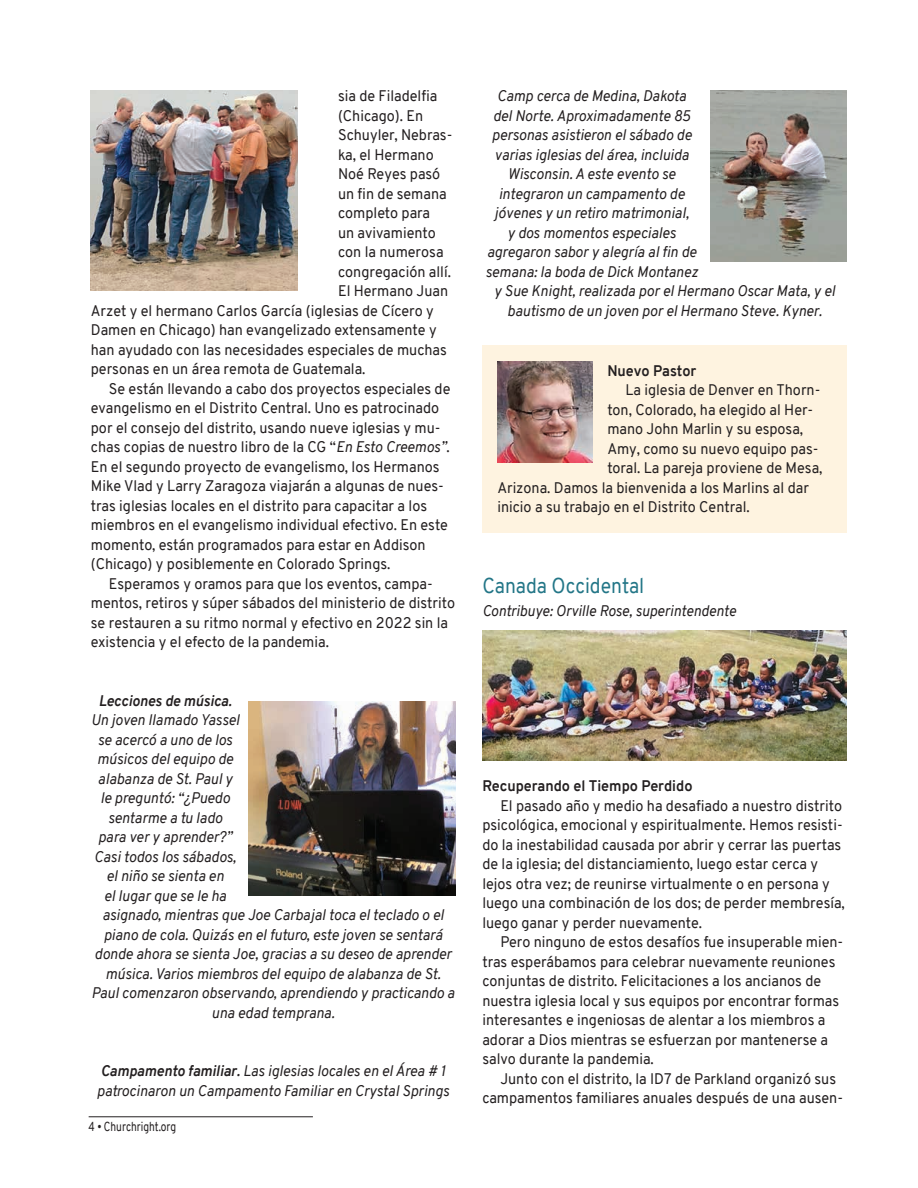
<style>
.page{position:relative;width:918px;height:1188px;background:#fff}
.page>*{position:absolute;margin:0;border:0;box-sizing:border-box;transform-origin:0 0}
.News_Title-CR{font:21px "Overpass";color:#237687;scale:.92 1}
.News-CR{font:15px/19.5px "Overpass";color:#231f20;scale:.96 1}
.Caption-CR{font:italic 15px/19.5px "Overpass";color:#231f20;scale:.96 1}
.Main_text-CR{font:15px/19.5px "Overpass";color:#231f20;scale:.96 1}
.Contributor{font:italic 15px "Overpass";color:#231f20;scale:.95 1}
.Main_text-CR-2{font:700 15px "Overpass";color:#231f20;scale:.96 1}
.Caption-CR-2{font:italic 700 15px "Overpass";color:#231f20;scale:.96 1}
.News-CR-2{font:700 15px "Overpass";letter-spacing:-.005em;color:#231f20;scale:.96 1}
.t1{font:12.75px "Overpass";color:#231f20;scale:.8 1}
.s1{font-style:italic}
.s2{font-weight:700}
</style>
<div class="page">
<hr style="left:89px;top:1116px;width:224px;height:1px;background:#231f20">
<img style="left:91px;top:90px;width:207px;height:200px">
<img style="left:249px;top:701px;width:206px;height:195px">
<img style="left:710px;top:90px;width:137px;height:172px">
<div style="left:482px;top:345px;width:365px;height:187px;background:#fef3e0"></div>
<img style="left:497px;top:362px;width:95px;height:100px">
<img style="left:482px;top:630px;width:365px;height:130px">
<p class="News-CR" style="left:338px;top:86px;width:105px">sia de Filadelfia</p>
<p class="News-CR" style="left:338px;top:106px;width:90px">(Chicago). En</p>
<p class="News-CR" style="left:338px;top:125px;width:121px">Schuyler, Nebras-</p>
<p class="News-CR" style="left:338px;top:145px;width:101px">ka, el Hermano</p>
<p class="News-CR" style="left:338px;top:164px;width:108px">Noé Reyes pasó</p>
<p class="News-CR" style="left:338px;top:184px;width:115px">un fin de semana</p>
<p class="News-CR" style="left:338px;top:203px;width:98px">completo para</p>
<p class="News-CR" style="left:338px;top:223px;width:103px">un avivamiento</p>
<p class="News-CR" style="left:338px;top:242px;width:111px">con la numerosa</p>
<p class="News-CR" style="left:338px;top:262px;width:119px">congregación allí.</p>
<p class="News-CR" style="left:338px;top:281px;width:116px">El Hermano Juan</p>
<p class="News-CR" style="left:91px;top:301px;width:359px">Arzet y el hermano Carlos García (iglesias de Cícero y</p>
<p class="News-CR" style="left:91px;top:320px;width:362px">Damen en Chicago) han evangelizado extensamente y</p>
<p class="News-CR" style="left:91px;top:340px;width:372px">han ayudado con las necesidades especiales de muchas</p>
<p class="News-CR" style="left:91px;top:359px;width:288px">personas en un área remota de Guatemala.</p>
<p class="News-CR" style="left:91px;top:379px;width:376px;text-indent:18px">Se están llevando a cabo dos proyectos especiales de evangelismo en el Distrito Central. Uno es patrocinado por el consejo del distrito, usando nueve iglesias y mu&shy;chas copias de nuestro libro de la CG “<span class="s1">En Esto Creemos”</span>.<br>En el segundo proyecto de evangelismo, los Hermanos Mike Vlad y Larry Zaragoza viajarán a algunas de nues&shy;tras iglesias locales en el distrito para capacitar a los miembros en el evangelismo individual efectivo. En este momento, están programados para estar en Addison (Chicago) y posiblemente en Colorado Springs.</p>
<p class="News-CR" style="left:91px;top:574px;width:381px;text-indent:18px">Esperamos y oramos para que los eventos, campa&shy;mentos, retiros y súper sábados del ministerio de distrito se restauren a su ritmo normal y efectivo en 2022 sin la existencia y el efecto de la pandemia.</p>
<p class="Caption-CR-2" style="left:99px;top:690px;width:140px">Lecciones de música.</p>
<p class="Caption-CR" style="left:91px;top:710px;width:156px">Un joven llamado Yassel</p>
<p class="Caption-CR" style="left:98px;top:730px;width:142px">se acercó a uno de los</p>
<p class="Caption-CR" style="left:97px;top:749px;width:143px">músicos del equipo de</p>
<p class="Caption-CR" style="left:98px;top:769px;width:142px">alabanza de St. Paul y</p>
<p class="Caption-CR" style="left:100px;top:788px;width:137px">le preguntó: “¿Puedo</p>
<p class="Caption-CR" style="left:108px;top:808px;width:121px">sentarme a tu lado</p>
<p class="Caption-CR" style="left:98px;top:827px;width:141px">para ver y aprender?”</p>
<p class="Caption-CR" style="left:94px;top:847px;width:149px">Casi todos los sábados,</p>
<p class="Caption-CR" style="left:107px;top:866px;width:124px">el niño se sienta en</p>
<p class="Caption-CR" style="left:104px;top:886px;width:129px">el lugar que se le ha</p>
<p class="Caption-CR" style="left:102px;top:905px;width:357px">asignado, mientras que Joe Carbajal toca el teclado o el</p>
<p class="Caption-CR" style="left:104px;top:925px;width:354px">piano de cola. Quizás en el futuro, este joven se sentará</p>
<p class="Caption-CR" style="left:95px;top:944px;width:374px">donde ahora se sienta Joe, gracias a su deseo de aprender</p>
<p class="Caption-CR" style="left:105px;top:964px;width:351px">música. Varios miembros del equipo de alabanza de St.</p>
<p class="Caption-CR" style="left:92px;top:983px;width:380px">Paul comenzaron observando, aprendiendo y practicando a</p>
<p class="Caption-CR" style="left:212px;top:1003px;width:130px">una edad temprana.</p>
<p class="Caption-CR" style="left:97px;top:1061px;width:369px"><span class="s2">Campamento familiar.</span> Las iglesias locales en el Área # 1 patrocinaron un Campamento Familiar en Crystal Springs</p>
<p class="t1" style="left:89px;top:1117px;width:111px">4 • Churchright.org</p>
<p class="Caption-CR" style="left:497px;top:86px;width:199px">Camp cerca de Medina, Dakota</p>
<p class="Caption-CR" style="left:493px;top:106px;width:207px">del Norte. Aproximadamente 85</p>
<p class="Caption-CR" style="left:492px;top:125px;width:210px">personas asistieron el sábado de</p>
<p class="Caption-CR" style="left:495px;top:145px;width:204px">varias iglesias del área, incluida</p>
<p class="Caption-CR" style="left:508px;top:164px;width:176px">Wisconsin. A este evento se</p>
<p class="Caption-CR" style="left:499px;top:184px;width:195px">integraron un campamento de</p>
<p class="Caption-CR" style="left:495px;top:203px;width:204px">jóvenes y un retiro matrimonial,</p>
<p class="Caption-CR" style="left:508px;top:223px;width:177px">y dos momentos especiales</p>
<p class="Caption-CR" style="left:487px;top:242px;width:220px">agregaron sabor y alegría al fin de</p>
<p class="Caption-CR" style="left:486px;top:262px;width:223px">semana: la boda de Dick Montanez</p>
<p class="Caption-CR" style="left:494px;top:281px;width:357px">y Sue Knight, realizada por el Hermano Oscar Mata, y el</p>
<p class="Caption-CR" style="left:507px;top:301px;width:329px">bautismo de un joven por el Hermano Steve. Kyner.</p>
<p class="News-CR-2" style="left:607px;top:360px;width:94px">Nuevo Pastor</p>
<p class="News-CR" style="left:625px;top:381px;width:205px">La iglesia de Denver en Thorn-</p>
<p class="News-CR" style="left:607px;top:400px;width:216px">ton, Colorado, ha elegido al Her-</p>
<p class="News-CR" style="left:607px;top:420px;width:206px">mano John Marlin y su esposa,</p>
<p class="News-CR" style="left:607px;top:439px;width:221px">Amy, como su nuevo equipo pas-</p>
<p class="News-CR" style="left:607px;top:459px;width:226px">toral. La pareja proviene de Mesa,</p>
<p class="News-CR" style="left:497px;top:478px;width:326px">Arizona. Damos la bienvenida a los Marlins al dar</p>
<p class="News-CR" style="left:497px;top:498px;width:264px">inicio a su trabajo en el Distrito Central.</p>
<p class="News_Title-CR" style="left:482px;top:571px;width:178px">Canada Occidental</p>
<p class="Contributor" style="left:482px;top:600px;width:269px">Contribuye: Orville Rose, superintendente</p>
<p class="Main_text-CR-2" style="left:482px;top:775px;width:220px">Recuperando el Tiempo Perdido</p>
<p class="Main_text-CR" style="left:482px;top:796px;width:379px;text-indent:18px">El pasado año y medio ha desafiado a nuestro distrito psicológica, emocional y espiritualmente. Hemos resisti&shy;do la inestabilidad causada por abrir y cerrar las puertas de la iglesia; del distanciamiento, luego estar cerca y lejos otra vez; de reunirse virtualmente o en persona y luego una combinación de los dos; de perder membresía, luego ganar y perder nuevamente.</p>
<p class="Main_text-CR" style="left:482px;top:932px;width:377px;text-indent:18px">Pero ninguno de estos desafíos fue insuperable mien&shy;tras esperábamos para celebrar nuevamente reuniones conjuntas de distrito. Felicitaciones a los ancianos de nuestra iglesia local y sus equipos por encontrar formas interesantes e ingeniosas de alentar a los miembros a adorar a Dios mientras se esfuerzan por mantenerse a salvo durante la pandemia.</p>
<p class="Main_text-CR" style="left:482px;top:1069px;width:377px;text-indent:18px">Junto con el distrito, la ID7 de Parkland organizó sus campamentos familiares anuales después de una ausen-</p>
</div>
